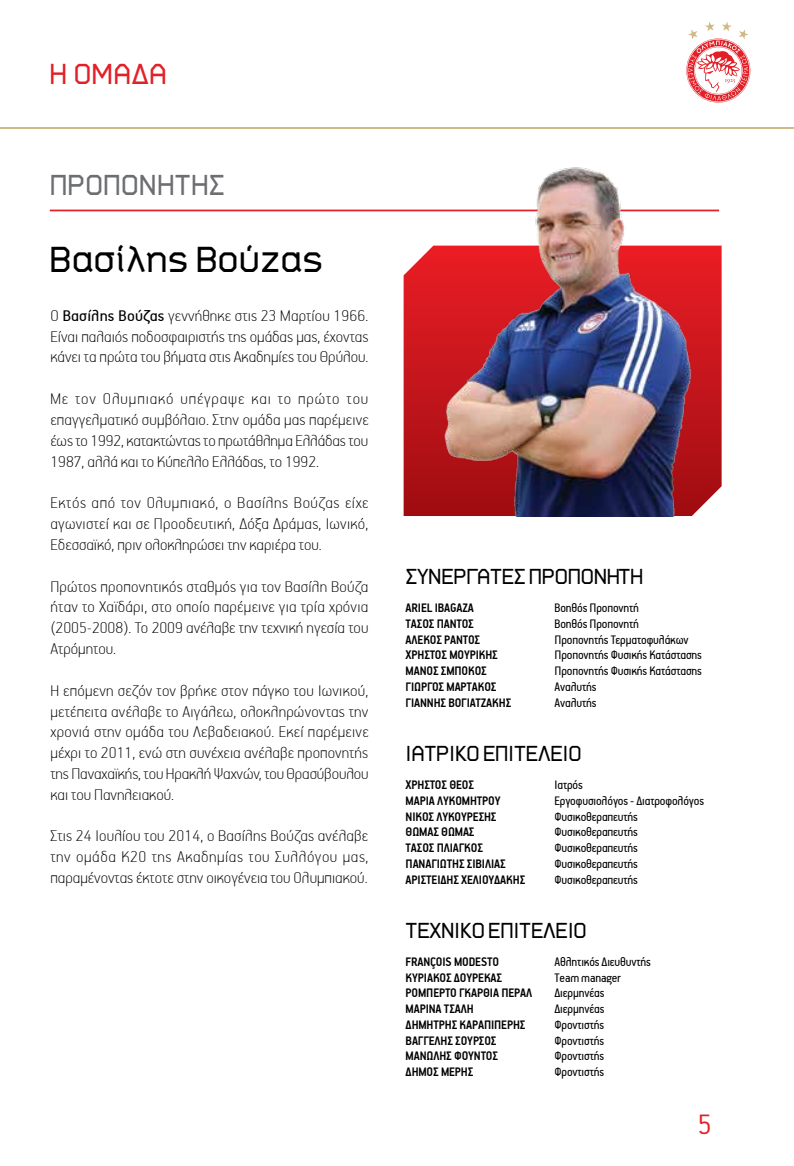
<style>
.page{position:relative;width:794px;height:1166px;background:#fff}
.page>*{position:absolute;margin:0;border:0;box-sizing:border-box;transform-origin:0 0}
.t1{font:35px "PF Retrospace";color:#000}
.t2{font:300 31.5px "PF Handbook Pro";color:#e31f27}
.t3{font:28px "PF Retrospace";letter-spacing:.01em;color:#6d6e71}
.t4{font:28px "PF Retrospace";letter-spacing:.01em;color:#e31f27}
.t5{font:21px "PF Retrospace";letter-spacing:-.01em;color:#000}
.t6{font:100 17.5px/20.8px "PF Handbook Pro";color:#000;text-align:justify}
.t7{font:14px "PF Handbook Pro";letter-spacing:-.01em;color:#000;scale:.9 1}
.t8{font:700 14px "PF Handbook Pro";letter-spacing:-.01em;color:#000;scale:.9 1}
.s1{font-weight:400}
</style>
<div class="page">
<svg style="left:686px;top:22px;width:64px;height:81px"></svg>
<hr style="left:0;top:127px;width:794px;height:2px;background:#cfba87">
<hr style="left:50px;top:210px;width:669px;height:1px;background:#e31f27">
<svg style="left:403px;top:246px;width:318px;height:270px"></svg>
<img style="left:432px;top:167px;width:270px;height:349px">
<h3 class="t4" style="left:50px;top:59px;width:119px">Η ΟΜΑΔΑ</h3>
<h3 class="t3" style="left:50px;top:169px;width:176px">ΠΡΟΠΟΝΗΤΉΣ</h3>
<h1 class="t1" style="left:50px;top:240px;width:275px">Βασίλης Βούζας</h1>
<p class="t6" style="left:50px;top:304px;width:319px">Ο <span class="s1">Βασίλης Βούζας</span> γεννήθηκε στις 23 Μαρτίου 1966.<br>Είναι παλαιός ποδοσφαιριστής της ομάδας μας, έχοντας κάνει τα πρώτα του βήματα στις Ακαδημίες του Θρύλου.</p>
<p class="t6" style="left:50px;top:387px;width:320px">Με τον Ολυμπιακό υπέγραψε και το πρώτο του επαγγελματικό συμβόλαιο. Στην ομάδα μας παρέμεινε έως το 1992, κατακτώντας το πρωτάθλημα Ελλάδας του 1987, αλλά και το Κύπελλο Ελλάδας, το 1992.</p>
<p class="t6" style="left:50px;top:492px;width:320px">Εκτός από τον Ολυμπιακό, ο Βασίλης Βούζας είχε αγωνιστεί και σε Προοδευτική, Δόξα Δράμας, Ιωνικό, Εδεσσαϊκό, πριν ολοκληρώσει την καριέρα του.</p>
<p class="t6" style="left:50px;top:575px;width:319px">Πρώτος προπονητικός σταθμός για τον Βασίλη Βούζα ήταν το Χαϊδάρι, στο οποίο παρέμεινε για τρία χρόνια (2005-2008). Το 2009 ανέλαβε την τεχνική ηγεσία του Ατρόμητου.</p>
<p class="t6" style="left:50px;top:679px;width:320px">Η επόμενη σεζόν τον βρήκε στον πάγκο του Ιωνικού, μετέπειτα ανέλαβε το Αιγάλεω, ολοκληρώνοντας την χρονιά στην ομάδα του Λεβαδειακού. Εκεί παρέμεινε μέχρι το 2011, ενώ στη συνέχεια ανέλαβε προπονητής της Παναχαϊκής, του Ηρακλή Ψαχνών, του Θρασύβουλου και του Πανηλειακού.</p>
<p class="t6" style="left:50px;top:825px;width:319px">Στις 24 Ιουλίου του 2014, ο Βασίλης Βούζας ανέλαβε την ομάδα Κ20 της Ακαδημίας του Συλλόγου μας, παραμένοντας έκτοτε στην οικογένεια του Ολυμπιακού.</p>
<p class="t5" style="left:405px;top:565px;width:239px">ΣΥΝΕΡΓΑΤΕΣ ΠΡΟΠΟΝΗΤΗ</p>
<p class="t8" style="left:405px;top:599px;width:77px">ARIEL IBAGAZA</p>
<p class="t7" style="left:554px;top:599px;width:95px">Βοηθός Προπονητή</p>
<p class="t8" style="left:405px;top:615px;width:77px">ΤΆΣΟΣ ΠΆΝΤΟΣ</p>
<p class="t7" style="left:554px;top:615px;width:95px">Βοηθός Προπονητή</p>
<p class="t8" style="left:405px;top:631px;width:84px">ΑΛΈΚΟΣ ΡΆΝΤΟΣ</p>
<p class="t7" style="left:554px;top:631px;width:150px">Προπονητής Τερματοφυλάκων</p>
<p class="t8" style="left:405px;top:647px;width:104px">ΧΡΉΣΤΟΣ ΜΟΥΡΊΚΗΣ</p>
<p class="t7" style="left:554px;top:647px;width:165px">Προπονητής Φυσικής Κατάστασης</p>
<p class="t8" style="left:405px;top:662px;width:92px">ΜΆΝΟΣ ΣΜΠΌΚΟΣ</p>
<p class="t7" style="left:554px;top:662px;width:165px">Προπονητής Φυσικής Κατάστασης</p>
<p class="t8" style="left:405px;top:678px;width:102px">ΓΙΏΡΓΟΣ ΜΑΡΤΆΚΟΣ</p>
<p class="t7" style="left:554px;top:678px;width:48px">Αναλυτής</p>
<p class="t8" style="left:405px;top:694px;width:119px">ΓΙΆΝΝΗΣ ΒΟΓΙΑΤΖΆΚΗΣ</p>
<p class="t7" style="left:554px;top:694px;width:48px">Αναλυτής</p>
<p class="t5" style="left:405px;top:742px;width:177px">ΙΑΤΡΙΚΟ ΕΠΙΤΕΛΕΙΟ</p>
<p class="t8" style="left:405px;top:776px;width:77px">ΧΡΉΣΤΟΣ ΘΈΟΣ</p>
<p class="t7" style="left:554px;top:776px;width:33px">Ιατρός</p>
<p class="t8" style="left:405px;top:792px;width:107px">ΜΑΡΊΑ ΛΥΚΟΜΉΤΡΟΥ</p>
<p class="t7" style="left:554px;top:792px;width:168px">Εργοφυσιολόγος - Διατροφολόγος</p>
<p class="t8" style="left:405px;top:808px;width:102px">ΝΊΚΟΣ ΛΥΚΟΥΡΈΣΗΣ</p>
<p class="t7" style="left:554px;top:808px;width:94px">Φυσικοθεραπευτής</p>
<p class="t8" style="left:405px;top:823px;width:78px">ΘΩΜΆΣ ΘΩΜΆΣ</p>
<p class="t7" style="left:554px;top:823px;width:94px">Φυσικοθεραπευτής</p>
<p class="t8" style="left:405px;top:839px;width:87px">ΤΆΣΟΣ ΠΛΙΆΓΚΟΣ</p>
<p class="t7" style="left:554px;top:839px;width:94px">Φυσικοθεραπευτής</p>
<p class="t8" style="left:405px;top:855px;width:113px">ΠΑΝΑΓΙΏΤΗΣ ΣΙΒΊΛΙΑΣ</p>
<p class="t7" style="left:554px;top:855px;width:94px">Φυσικοθεραπευτής</p>
<p class="t8" style="left:405px;top:871px;width:134px">ΑΡΙΣΤΕΊΔΗΣ ΧΕΛΙΟΥΔΆΚΗΣ</p>
<p class="t7" style="left:554px;top:871px;width:94px">Φυσικοθεραπευτής</p>
<p class="t5" style="left:405px;top:918px;width:183px">ΤΕΧΝΙΚΟ ΕΠΙΤΕΛΕΙΟ</p>
<p class="t8" style="left:405px;top:953px;width:105px">FRANÇOIS MODESTO</p>
<p class="t7" style="left:554px;top:953px;width:109px">Αθλητικός Διευθυντής</p>
<p class="t8" style="left:405px;top:969px;width:109px">ΚΥΡΙΆΚΟΣ ΔΟΥΡΈΚΑΣ</p>
<p class="t7" style="left:554px;top:969px;width:75px">Team manager</p>
<p class="t8" style="left:405px;top:984px;width:142px">ΡΟΜΠΈΡΤΟ ΓΚΑΡΘΊΑ ΠΕΡΆΛ</p>
<p class="t7" style="left:554px;top:984px;width:57px">Διερμηνέας</p>
<p class="t8" style="left:405px;top:1000px;width:77px">ΜΑΡΙΝΑ ΤΣΑΛΗ</p>
<p class="t7" style="left:554px;top:1000px;width:57px">Διερμηνέας</p>
<p class="t8" style="left:405px;top:1016px;width:135px">ΔΗΜΉΤΡΗΣ ΚΑΡΑΠΙΠΈΡΗΣ</p>
<p class="t7" style="left:554px;top:1016px;width:57px">Φροντιστής</p>
<p class="t8" style="left:405px;top:1032px;width:103px">ΒΑΓΓΈΛΗΣ ΣΟΎΡΣΟΣ</p>
<p class="t7" style="left:554px;top:1032px;width:57px">Φροντιστής</p>
<p class="t8" style="left:405px;top:1047px;width:104px">ΜΑΝΏΛΗΣ ΦΟΎΝΤΟΣ</p>
<p class="t7" style="left:554px;top:1047px;width:57px">Φροντιστής</p>
<p class="t8" style="left:405px;top:1063px;width:77px">ΔΗΜΟΣ ΜΕΡΗΣ</p>
<p class="t7" style="left:554px;top:1063px;width:57px">Φροντιστής</p>
<h2 class="t2" style="left:697px;top:1105px;width:16px">5</h2>
</div>
